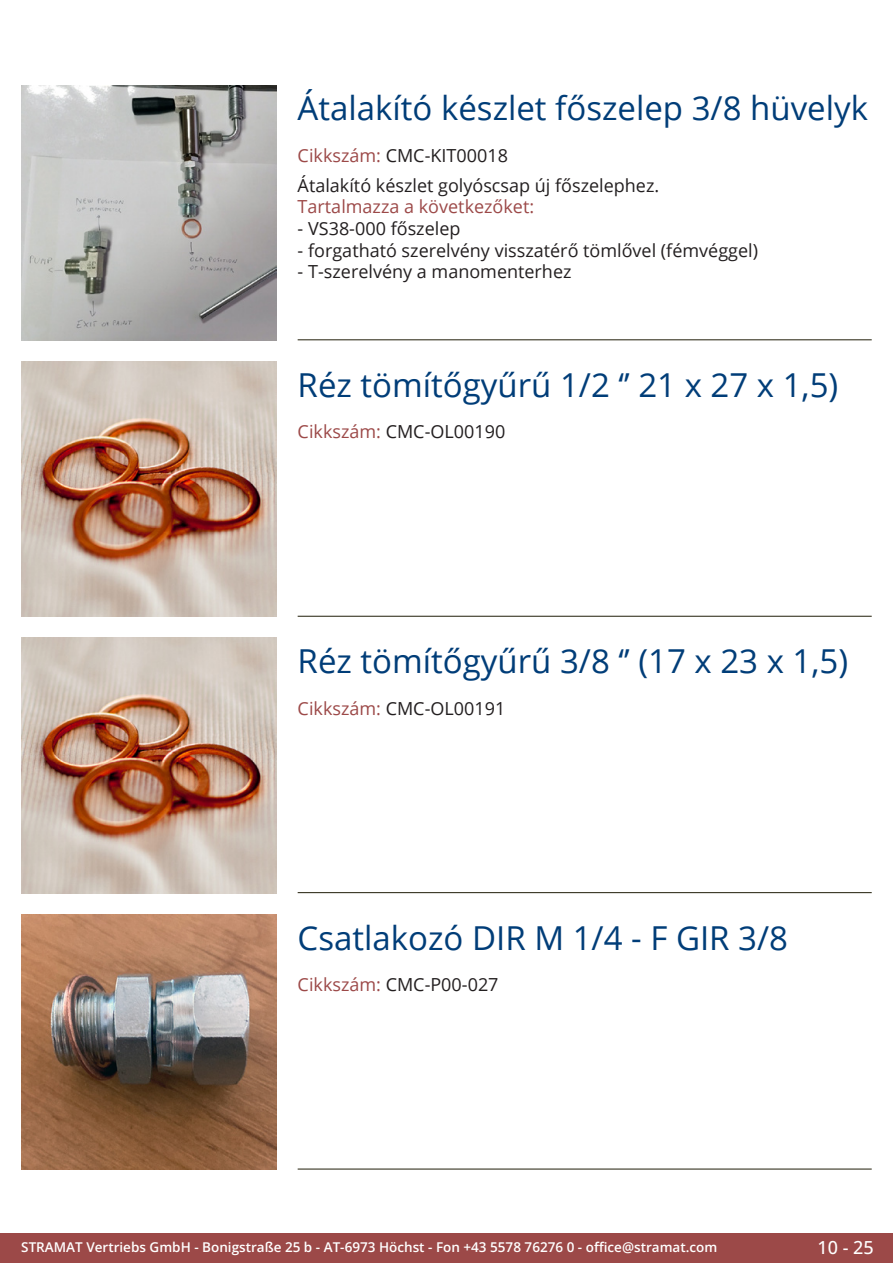
<style>
.page{position:relative;width:893px;height:1263px;background:#fff}
.page>*{position:absolute;margin:0;border:0;box-sizing:border-box;transform-origin:0 0}
.Produkttitel{font:33px "Open Sans";color:#003d78}
.Beschreibung_Text{font:18px/21.6px "Open Sans";color:#231f20}
.TechDaten_Überschrif{font:18px "Open Sans";color:#231f20}
.t1{font:500 18px "Open Sans";color:#fff}
.t2{font:600 13.5px "Open Sans";color:#fff}
.s1{color:#9c4948}
</style>
<div class="page">
<div style="left:0;top:1233px;width:893px;height:30px;background:#9c4948"></div>
<hr style="left:298px;top:340px;width:574px;height:1px;background:#201d08">
<hr style="left:298px;top:616px;width:574px;height:1px;background:#201d08">
<hr style="left:298px;top:892px;width:574px;height:1px;background:#201d08">
<hr style="left:298px;top:1169px;width:574px;height:1px;background:#201d08">
<img style="left:21px;top:85px;width:255px;height:255px">
<img style="left:21px;top:361px;width:255px;height:256px">
<img style="left:21px;top:638px;width:255px;height:255px">
<img style="left:21px;top:914px;width:255px;height:255px">
<p class="Produkttitel" style="left:298px;top:86px;width:572px">Átalakító készlet főszelep 3/8 hüvelyk</p>
<p class="TechDaten_Überschrif" style="left:298px;top:143px;width:212px"><span class="s1">Cikkszám:</span> CMC-KIT00018</p>
<p class="Beschreibung_Text" style="left:298px;top:174px;width:363px">Átalakító készlet golyóscsap új főszelephez.<br><span class="s1">Tartalmazza a következőket:</span></p>
<p class="Beschreibung_Text" style="left:298px;top:217px;width:164px">- VS38-000 főszelep</p>
<p class="Beschreibung_Text" style="left:298px;top:239px;width:462px">- forgatható szerelvény visszatérő tömlővel (fémvéggel)</p>
<p class="Beschreibung_Text" style="left:298px;top:260px;width:275px">- T-szerelvény a manomenterhez</p>
<p class="Produkttitel" style="left:298px;top:362px;width:542px">Réz tömítőgyűrű 1/2 ‘’ 21 x 27 x 1,5)</p>
<p class="TechDaten_Überschrif" style="left:298px;top:420px;width:209px"><span class="s1">Cikkszám:</span> CMC-OL00190</p>
<p class="Produkttitel" style="left:298px;top:638px;width:552px">Réz tömítőgyűrű 3/8 ‘’ (17 x 23 x 1,5)</p>
<p class="TechDaten_Überschrif" style="left:298px;top:696px;width:209px"><span class="s1">Cikkszám:</span> CMC-OL00191</p>
<p class="Produkttitel" style="left:298px;top:915px;width:492px">Csatlakozó DIR M 1/4 - F GIR 3/8</p>
<p class="TechDaten_Überschrif" style="left:298px;top:972px;width:202px"><span class="s1">Cikkszám:</span> CMC-P00-027</p>
<p class="t2" style="left:21px;top:1238px;width:698px">STRAMAT Vertriebs GmbH - Bonigstraße 25 b - AT-6973 Höchst - Fon +43 5578 76276 0 - office@stramat.com</p>
<p class="t1" style="left:817px;top:1234px;width:58px">10 - 25</p>
</div>
